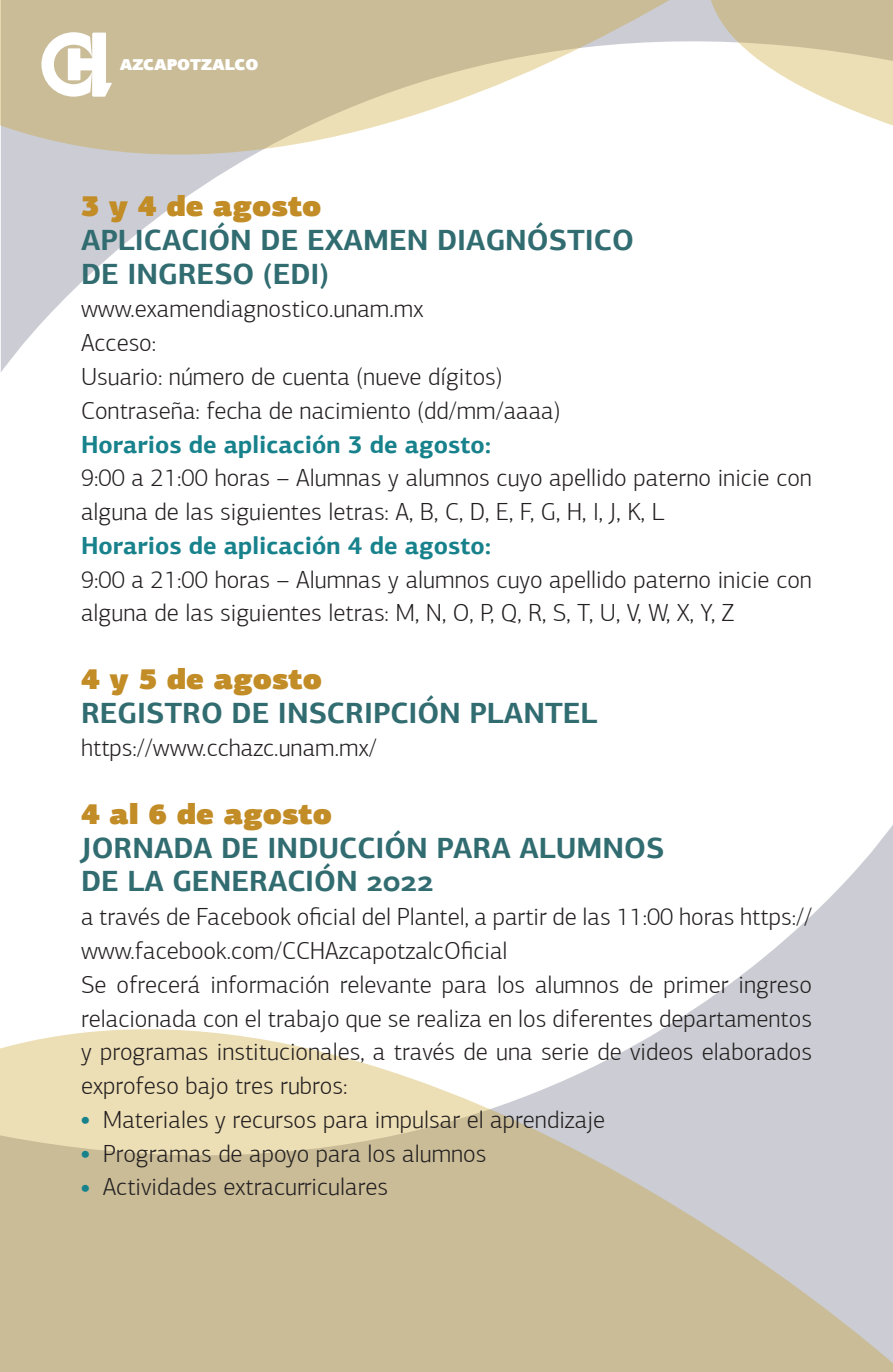
<style>
.page{position:relative;width:893px;height:1372px;background:#fff}
.page>*{position:absolute;margin:0;border:0;box-sizing:border-box;transform-origin:0 0}
.t1{font:700 29.25px/33.8px "PF Agora Sans Pro";color:#316c71}
.t2{font:900 29.25px "PF Agora Sans Pro";color:#c28c26}
.t3{font:300 24.75px/33.8px "PF Agora Sans Pro";color:#231f20}
.t4{font:700 24.75px "PF Agora Sans Pro";color:#18828c}
.t5{font:900 15.75px "PF Agora Sans Pro";color:#fff}
.s1{font-family:"Impact";font-weight:400;color:#18828c}
</style>
<div class="page">
<svg style="left:1px;top:157px;width:248px;height:215px"></svg>
<svg style="left:0;top:0;width:705px;height:157px;fill:#c9bc97"></svg>
<svg style="left:668px;top:825px;width:225px;height:201px"></svg>
<svg style="left:0;top:1026px;width:893px;height:345px;background:#d2c9b0"></svg>
<svg style="left:705px;top:0;width:188px;height:126px"></svg>
<svg style="left:41px;top:32px;width:71px;height:65px"></svg>
<p class="t5" style="left:120px;top:54px;width:140px">AZCAPOTZALCO</p>
<p class="t2" style="left:81px;top:186px;width:242px">3 y 4 de agosto</p>
<p class="t1" style="left:81px;top:223px;width:554px">APLICACIÓN DE EXAMEN DIAGNÓSTICO<br>DE INGRESO (EDI)</p>
<p class="t3" style="left:81px;top:292px;width:481px">www.examendiagnostico.unam.mx<br>Acceso:<br>Usuario: número de cuenta (nueve dígitos)<br>Contraseña: fecha de nacimiento (dd/mm/aaaa)</p>
<p class="t4" style="left:81px;top:428px;width:412px">Horarios de aplicación 3 de agosto:</p>
<p class="t3" style="left:81px;top:461px;width:732px">9:00 a 21:00 horas – Alumnas y alumnos cuyo apellido paterno inicie con alguna de las siguientes letras: A, B, C, D, E, F, G, H, I, J, K, L</p>
<p class="t4" style="left:81px;top:529px;width:412px">Horarios de aplicación 4 de agosto:</p>
<p class="t3" style="left:81px;top:562px;width:732px">9:00 a 21:00 horas – Alumnas y alumnos cuyo apellido paterno inicie con alguna de las siguientes letras: M, N, O, P, Q, R, S, T, U, V, W, X, Y, Z</p>
<p class="t2" style="left:81px;top:658px;width:242px">4 y 5 de agosto</p>
<p class="t1" style="left:81px;top:695px;width:518px">REGISTRO DE INSCRIPCIÓN PLANTEL</p>
<p class="t3" style="left:81px;top:731px;width:297px">https://www.cchazc.unam.mx/</p>
<p class="t2" style="left:81px;top:793px;width:252px">4 al 6 de agosto</p>
<p class="t1" style="left:81px;top:830px;width:585px">JORNADA DE INDUCCIÓN PARA ALUMNOS<br>DE LA GENERACIÓN 2022</p>
<p class="t3" style="left:81px;top:900px;width:732px">a través de Facebook oficial del Plantel, a partir de las 11:00 horas https:// www.facebook.com/CCHAzcapotzalcOficial<br>Se ofrecerá información relevante para los alumnos de primer ingreso relacionada con el trabajo que se realiza en los diferentes departamentos y programas institucionales, a través de una serie de videos elaborados exprofeso bajo tres rubros:</p>
<p class="t3" style="left:81px;top:1102px;width:526px"><span class="s1">•</span> Materiales y recursos para impulsar el aprendizaje</p>
<p class="t3" style="left:81px;top:1136px;width:407px"><span class="s1">•</span> Programas de apoyo para los alumnos</p>
<p class="t3" style="left:81px;top:1170px;width:309px"><span class="s1">•</span> Actividades extracurriculares</p>
</div>
